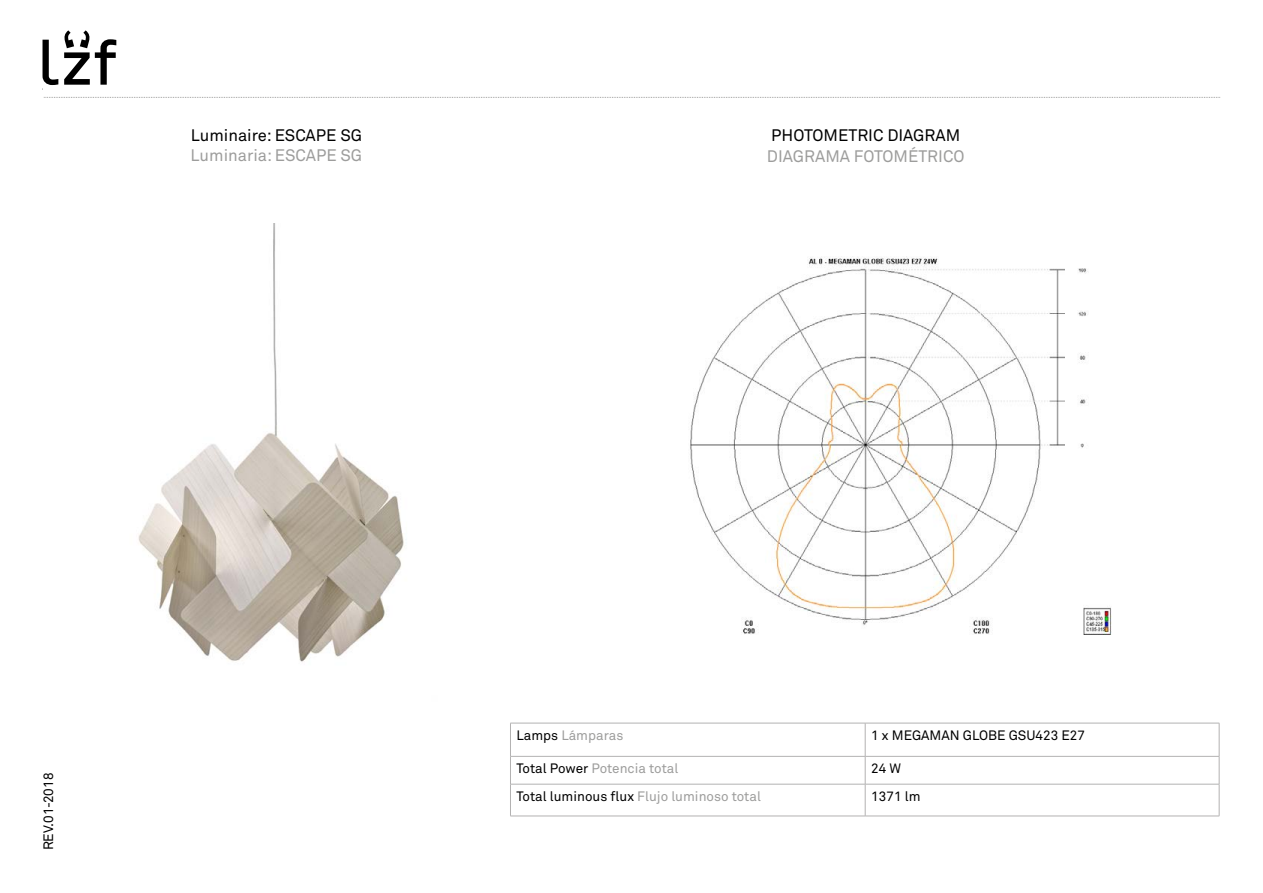
<style>
.page{position:relative;width:1263px;height:893px;background:#fff}
.page>*{position:absolute;margin:0;border:0;box-sizing:border-box;transform-origin:0 0}
.t1{font:16.5px "Akkurat";color:#9d9d9c}
.t2{font:16.5px "Akkurat";color:#000}
.t3{font:13.5px "Akkurat";color:#9d9d9c}
.t4{font:13.5px "Akkurat";color:#000}
.t5{font:9.45px "Helvetica";color:#000}
.s1{color:#000}
</style>
<div class="page">
<svg style="left:64px;top:30px;width:52px;height:55px"></svg>
<img style="left:690px;top:256px;width:422px;height:378px">
<hr style="left:510px;top:723px;width:355px;height:1px;background:#b3b2b2">
<hr style="left:510px;top:723px;width:1px;height:33px;background:#b3b2b2">
<hr style="left:865px;top:723px;width:354px;height:1px;background:#b3b2b2">
<hr style="left:865px;top:723px;width:1px;height:33px;background:#b3b2b2">
<hr style="left:1219px;top:723px;width:1px;height:33px;background:#b3b2b2">
<hr style="left:510px;top:756px;width:355px;height:1px;background:#b3b2b2">
<svg style="left:510px;top:756px;width:1px;height:28px"></svg>
<hr style="left:865px;top:756px;width:354px;height:1px;background:#b3b2b2">
<svg style="left:865px;top:756px;width:1px;height:28px"></svg>
<svg style="left:1219px;top:756px;width:1px;height:28px"></svg>
<hr style="left:510px;top:784px;width:355px;height:1px;background:#b3b2b2">
<hr style="left:510px;top:784px;width:1px;height:32px;background:#b3b2b2">
<hr style="left:865px;top:784px;width:354px;height:1px;background:#b3b2b2">
<hr style="left:865px;top:784px;width:1px;height:32px;background:#b3b2b2">
<hr style="left:1219px;top:784px;width:1px;height:32px;background:#b3b2b2">
<hr style="left:510px;top:816px;width:355px;height:1px;background:#b3b2b2">
<hr style="left:865px;top:816px;width:354px;height:1px;background:#b3b2b2">
<svg style="left:43px;top:40px;width:15px;height:45px"></svg>
<svg style="left:44px;top:97px;width:1176px;height:1px"></svg>
<img style="left:138px;top:223px;width:266px;height:439px">
<p class="t2" style="left:191px;top:125px;width:173px">Luminaire: ESCAPE SG</p>
<p class="t1" style="left:191px;top:144px;width:173px">Luminaria: ESCAPE SG</p>
<p class="t5" style="left:858px;top:122px;width:29px">LK SG</p>
<p class="t2" style="left:771px;top:125px;width:190px">PHOTOMETRIC DIAGRAM</p>
<p class="t1" style="left:767px;top:146px;width:199px">DIAGRAMA FOTOMÉTRICO</p>
<p class="t4" style="left:40px;top:850px;width:79px;rotate:-90deg">REV.01-2018</p>
<p class="t3" style="left:516px;top:727px;width:108px"><span class="s1">Lamps</span> Lámparas</p>
<p class="t4" style="left:871px;top:727px;width:215px">1 x MEGAMAN GLOBE GSU423 E27</p>
<p class="t3" style="left:516px;top:760px;width:163px"><span class="s1">Total Power</span> Potencia total</p>
<p class="t4" style="left:871px;top:760px;width:31px">24 W</p>
<p class="t3" style="left:516px;top:788px;width:246px"><span class="s1">Total luminous flux</span> Flujo luminoso total</p>
<p class="t4" style="left:871px;top:788px;width:51px">1371 lm</p>
</div>
